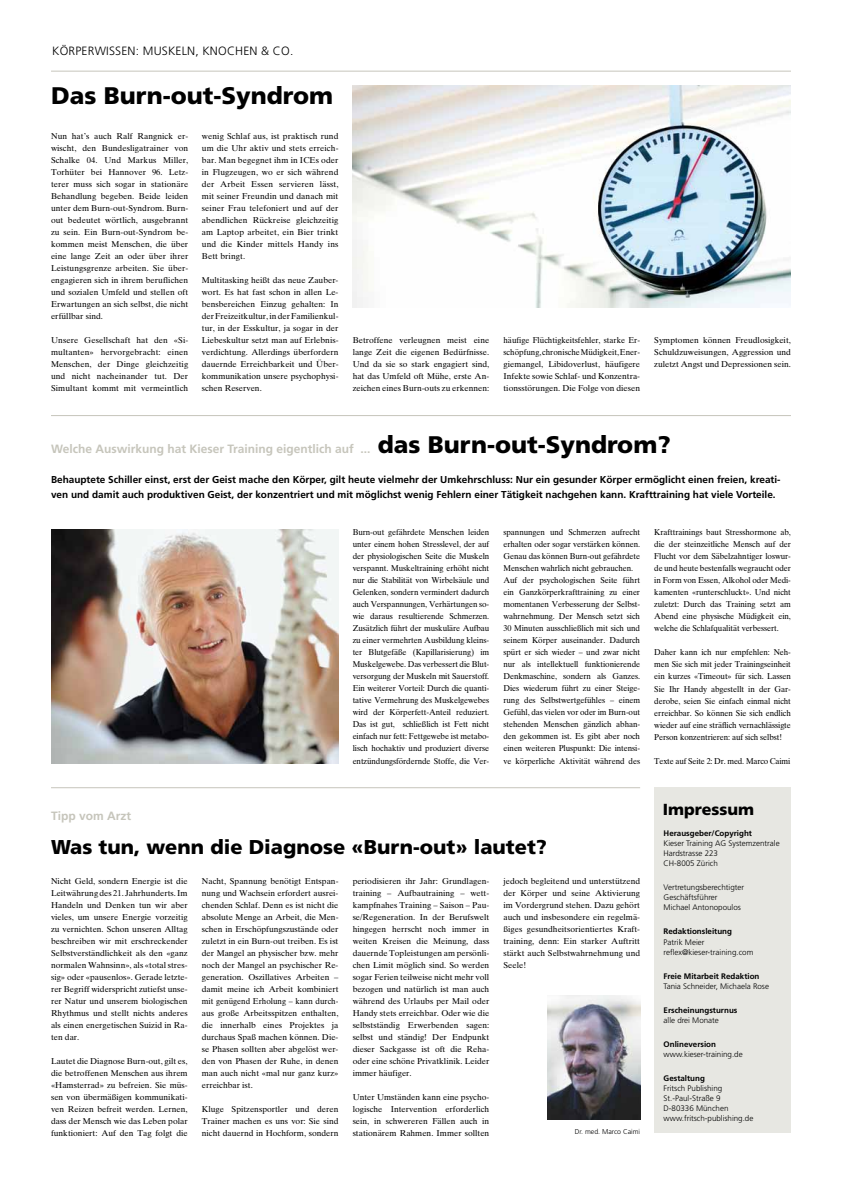
<style>
.page{position:relative;width:842px;height:1191px;background:#fff}
.page>*{position:absolute;margin:0;border:0;box-sizing:border-box;transform-origin:0 0}
.t1{font:900 24px "Frutiger LT";color:#000}
.t2{font:900 20px "Frutiger LT";color:#000}
.t3{font:900 16px "Frutiger LT";color:#000}
.t4{font:700 12px "Frutiger LT";color:#c6c5bb}
.t5{font:300 12px "Frutiger LT";letter-spacing:.015em;color:#000}
.t6{font:700 10px/15px "Frutiger LT";color:#000}
.t7{font:8.5px/12px "Times Ten CE";letter-spacing:-.01em;color:#000;text-align:justify}
.t8{font:8.5px/12px "Times Ten CE";letter-spacing:-.01em;color:#000;text-align:justify;scale:.95 1}
.t9{font:300 8px/10px "Frutiger LT";color:#000}
.t10{font:700 8px "Frutiger LT";color:#000}
.t11{font:300 7px "Frutiger LT";letter-spacing:-.005em;color:#000}
.s1{font-weight:900;font-size:24px;color:#000}
</style>
<div class="page">
<div style="left:654px;top:787px;width:137px;height:346px;background:#e7e7e2"></div>
<hr style="left:51px;top:71px;width:740px;height:1px;background:#c6c5bb">
<img style="left:548px;top:995px;width:92px;height:124px">
<hr style="left:51px;top:415px;width:740px;height:1px;background:#c6c5bb">
<hr style="left:51px;top:787px;width:589px;height:1px;background:#c6c5bb">
<img style="left:353px;top:85px;width:438px;height:222px">
<img style="left:51px;top:529px;width:287px;height:234px">
<h3 class="t5" style="left:52px;top:44px;width:43px">Körperwiss</h3>
<h3 class="t5" style="left:121px;top:44px;width:173px">en: MUSKELN, KNOCHEN &amp; CO.</h3>
<h1 class="t1" style="left:51px;top:81px;width:284px">Das Burn-out-Syndrom</h1>
<p class="t7" style="left:51px;top:130px;width:139px">Nun hat’s auch Ralf Rangnick er&shy;wischt, den Bundesligatrainer von Schalke 04. Und Markus Miller, Torhüter bei Hannover 96. Letz&shy;terer muss sich sogar in stationäre Behandlung begeben. Beide leiden unter dem Burn-out-Syndrom. Burn&shy;out bedeutet wörtlich, ausgebrannt zu sein. Ein Burn-out-Syndrom be&shy;kommen meist Menschen, die über eine lange Zeit an oder über ihrer Leistungsgrenze arbeiten. Sie über&shy;engagieren sich in ihrem beruflichen und sozialen Umfeld und stellen oft Erwartungen an sich selbst, die nicht erfüllbar sind.</p>
<p class="t7" style="left:51px;top:334px;width:139px">Unsere Gesellschaft hat den «Si&shy;multanten» hervorgebracht: einen Menschen, der Dinge gleichzeitig und nicht nacheinander tut. Der Simultant kommt mit vermeintlich</p>
<p class="t7" style="left:202px;top:130px;width:138px">wenig Schlaf aus, ist praktisch rund um die Uhr aktiv und stets erreich&shy;bar. Man begegnet ihm in ICEs oder in Flugzeugen, wo er sich während der Arbeit Essen servieren lässt, mit seiner Freundin und danach mit seiner Frau telefoniert und auf der abendlichen Rückreise gleichzeitig am Laptop arbeitet, ein Bier trinkt und die Kinder mittels Handy ins Bett bringt.</p>
<p class="t7" style="left:202px;top:274px;width:138px">Multitasking heißt das neue Zauber&shy;wort. Es hat fast schon in allen Le&shy;bensbereichen Einzug gehalten: In der Freizeitkultur, in der Familienkul&shy;tur, in der Esskultur, ja sogar in der Liebeskultur setzt man auf Erlebnis&shy;verdichtung. Allerdings überfordern dauernde Erreichbarkeit und Über&shy;kommunikation unsere psychophysi&shy;schen Reserven.</p>
<p class="t7" style="left:353px;top:334px;width:138px">Betroffene verleugnen meist eine lange Zeit die eigenen Bedürfnisse.<br>Und da sie so stark engagiert sind, hat das Umfeld oft Mühe, erste An&shy;zeichen eines Burn-outs zu erkennen:</p>
<p class="t8" style="left:503px;top:334px;width:145px">häufige Flüchtigkeitsfehler, starke Er&shy;schöpfung, chronische Müdigkeit, Ener&shy;giemangel, Libidoverlust, häufigere Infekte sowie Schlaf- und Konzentra&shy;tionsstörungen. Die Folge von diesen</p>
<p class="t7" style="left:654px;top:334px;width:138px">Symptomen können Freudlosigkeit, Schuldzuweisungen, Aggression und zuletzt Angst und Depressionen sein.</p>
<h3 class="t4" style="left:51px;top:442px;width:621px">Welche Auswirkung hat Kieser Training eigentlich auf ... <span class="s1">das Burn-out-Syndrom?</span></h3>
<p class="t6" style="left:51px;top:472px;width:731px">Behauptete Schiller einst, erst der Geist mache den Körper, gilt heute vielmehr der Umkehrschluss: Nur ein gesunder Körper ermöglicht einen freien, kreati&shy;ven und damit auch produktiven Geist, der konzentriert und mit möglichst wenig Fehlern einer Tätigkeit nachgehen kann. Krafttraining hat viele Vorteile.</p>
<p class="t8" style="left:353px;top:526px;width:145px">Burn-out gefährdete Menschen leiden unter einem hohen Stresslevel, der auf der physiologischen Seite die Muskeln verspannt. Muskeltraining erhöht nicht nur die Stabilität von Wirbelsäule und Gelenken, sondern vermindert dadurch auch Verspannungen, Verhärtungen so&shy;wie daraus resultierende Schmerzen.<br>Zusätzlich führt der muskuläre Aufbau zu einer vermehrten Ausbildung kleins&shy;ter Blutgefäße (Kapillarisierung) im Muskelgewebe. Das verbessert die Blut&shy;versorgung der Muskeln mit Sauerstoff.<br>Ein weiterer Vorteil: Durch die quanti&shy;tative Vermehrung des Muskelgewebes wird der Körperfett-Anteil reduziert.<br>Das ist gut, schließlich ist Fett nicht einfach nur fett: Fettgewebe ist metabo&shy;lisch hochaktiv und produziert diverse entzündungsfördernde Stoffe, die Ver-</p>
<p class="t8" style="left:503px;top:526px;width:145px;text-align:left">spannungen und Schmerzen aufrecht erhalten oder sogar verstärken können.<br>Genau das können Burn-out gefährdete Menschen wahrlich nicht gebrauchen.<br>Auf der psychologischen Seite führt ein Ganzkörperkrafttraining zu einer momentanen Verbesserung der Selbst&shy;wahrnehmung. Der Mensch setzt sich 30 Minuten ausschließlich mit sich und seinem Körper auseinander. Dadurch spürt er sich wieder – und zwar nicht nur als intellektuell funktionierende Denkmaschine, sondern als Ganzes.<br>Dies wiederum führt zu einer Steige&shy;rung des Selbstwertgefühles – einem Gefühl, das vielen vor oder im Burn-out stehenden Menschen gänzlich abhan&shy;den gekommen ist. Es gibt aber noch einen weiteren Pluspunkt: Die intensi&shy;ve körperliche Aktivität während des</p>
<p class="t8" style="left:654px;top:526px;width:145px">Krafttrainings baut Stresshormone ab, die der steinzeitliche Mensch auf der Flucht vor dem Säbelzahntiger loswur&shy;de und heute bestenfalls wegraucht oder in Form von Essen, Alkohol oder Medi&shy;kamenten «runterschluckt». Und nicht zuletzt: Durch das Training setzt am Abend eine physische Müdigkeit ein, welche die Schlafqualität verbessert.</p>
<p class="t8" style="left:654px;top:646px;width:145px">Daher kann ich nur empfehlen: Neh&shy;men Sie sich mit jeder Trainingseinheit ein kurzes «Timeout» für sich. Lassen Sie Ihr Handy abgestellt in der Gar&shy;derobe, seien Sie einfach einmal nicht erreichbar. So können Sie sich endlich wieder auf eine sträflich vernachlässigte Person konzentrieren: auf sich selbst!</p>
<p class="t8" style="left:654px;top:754px;width:145px">Texte auf Seite 2: Dr. med. Marco Caimi</p>
<h3 class="t4" style="left:51px;top:809px;width:82px">Tipp vom Arzt</h3>
<h2 class="t2" style="left:51px;top:834px;width:497px">Was tun, wenn die Diagnose «Burn-out» lautet?</h2>
<p class="t7" style="left:51px;top:874px;width:138px">Nicht Geld, sondern Energie ist die Leitwährung des 21. Jahrhunderts. Im Handeln und Denken tun wir aber vieles, um unsere Energie vorzeitig zu vernichten. Schon unseren Alltag beschreiben wir mit erschreckender Selbstverständlichkeit als den «ganz normalen Wahnsinn», als «total stres&shy;sig» oder «pausenlos». Gerade letzte&shy;rer Begriff widerspricht zutiefst unse&shy;rer Natur und unserem biologischen Rhythmus und stellt nichts anderes als einen energetischen Suizid in Ra&shy;ten dar.</p>
<p class="t7" style="left:51px;top:1054px;width:138px">Lautet die Diagnose Burn-out, gilt es, die betroffenen Menschen aus ihrem «Hamsterrad» zu befreien. Sie müs&shy;sen von übermäßigen kommunikati&shy;ven Reizen befreit werden. Lernen, dass der Mensch wie das Leben polar funktioniert: Auf den Tag folgt die</p>
<p class="t7" style="left:503px;top:874px;width:138px">jedoch begleitend und unterstützend der Körper und seine Aktivierung im Vordergrund stehen. Dazu gehört auch und insbesondere ein regelmä&shy;ßiges gesundheitsorientiertes Kraft&shy;training, denn: Ein starker Auftritt stärkt auch Selbstwahrnehmung und Seele!</p>
<p class="t7" style="left:353px;top:874px;width:138px">periodisieren ihr Jahr: Grundlagen&shy;training – Aufbautraining – wett&shy;kampfnahes Training – Saison – Pau&shy;se/Regeneration. In der Berufswelt hingegen herrscht noch immer in weiten Kreisen die Meinung, dass dauernde Topleistungen am persönli&shy;chen Limit möglich sind. So werden sogar Ferien teilweise nicht mehr voll bezogen und natürlich ist man auch während des Urlaubs per Mail oder Handy stets erreichbar. Oder wie die selbstständig Erwerbenden sagen: selbst und ständig! Der Endpunkt dieser Sackgasse ist oft die Reha&shy;oder eine schöne Privatklinik. Leider immer häufiger.</p>
<p class="t7" style="left:353px;top:1090px;width:138px">Unter Umständen kann eine psycho&shy;logische Intervention erforderlich sein, in schwereren Fällen auch in stationärem Rahmen. Immer sollten</p>
<p class="t7" style="left:202px;top:874px;width:138px">Nacht, Spannung benötigt Entspan&shy;nung und Wachsein erfordert ausrei&shy;chenden Schlaf. Denn es ist nicht die absolute Menge an Arbeit, die Men&shy;schen in Erschöpfungszustände oder zuletzt in ein Burn-out treiben. Es ist der Mangel an physischer bzw. mehr noch der Mangel an psychischer Re&shy;generation. Oszillatives Arbeiten – damit meine ich Arbeit kombiniert mit genügend Erholung – kann durch&shy;aus große Arbeitsspitzen enthalten, die innerhalb eines Projektes ja durchaus Spaß machen können. Die&shy;se Phasen sollten aber abgelöst wer&shy;den von Phasen der Ruhe, in denen man auch nicht «mal nur ganz kurz» erreichbar ist.</p>
<p class="t7" style="left:202px;top:1102px;width:138px">Kluge Spitzensportler und deren Trainer machen es uns vor: Sie sind nicht dauernd in Hochform, sondern</p>
<p class="t11" style="left:575px;top:1128px;width:67px">Dr. med. Marco Caimi</p>
<h3 class="t3" style="left:663px;top:800px;width:93px">Impressum</h3>
<p class="t10" style="left:663px;top:829px;width:90px">Herausgeber/Copyright</p>
<p class="t9" style="left:663px;top:838px;width:118px">Kieser Training AG Systemzentrale<br>Hardstrasse 223<br>CH-8005 Zürich</p>
<p class="t9" style="left:663px;top:882px;width:82px">Vertretungsberechtigter<br>Geschäftsführer<br>Michael Antonopoulos</p>
<p class="t10" style="left:663px;top:927px;width:70px">Redaktionsleitung</p>
<p class="t9" style="left:663px;top:936px;width:91px">Patrik Meier reflex@kieser-training.com</p>
<p class="t10" style="left:663px;top:971px;width:97px">Freie Mitarbeit Redaktion</p>
<p class="t9" style="left:663px;top:980px;width:107px">Tania Schneider, Michaela Rose</p>
<p class="t10" style="left:663px;top:1005px;width:75px">Erscheinungsturnus</p>
<p class="t9" style="left:663px;top:1014px;width:57px">alle drei Monate</p>
<p class="t10" style="left:663px;top:1039px;width:54px">Onlineversion</p>
<p class="t9" style="left:663px;top:1048px;width:81px">www.kieser-training.de</p>
<p class="t10" style="left:663px;top:1073px;width:43px">Gestaltung</p>
<p class="t9" style="left:663px;top:1082px;width:91px">Fritsch Publishing<br>St.-Paul-Straße 9<br>D-80336 München www.fritsch-publishing.de</p>
</div>
